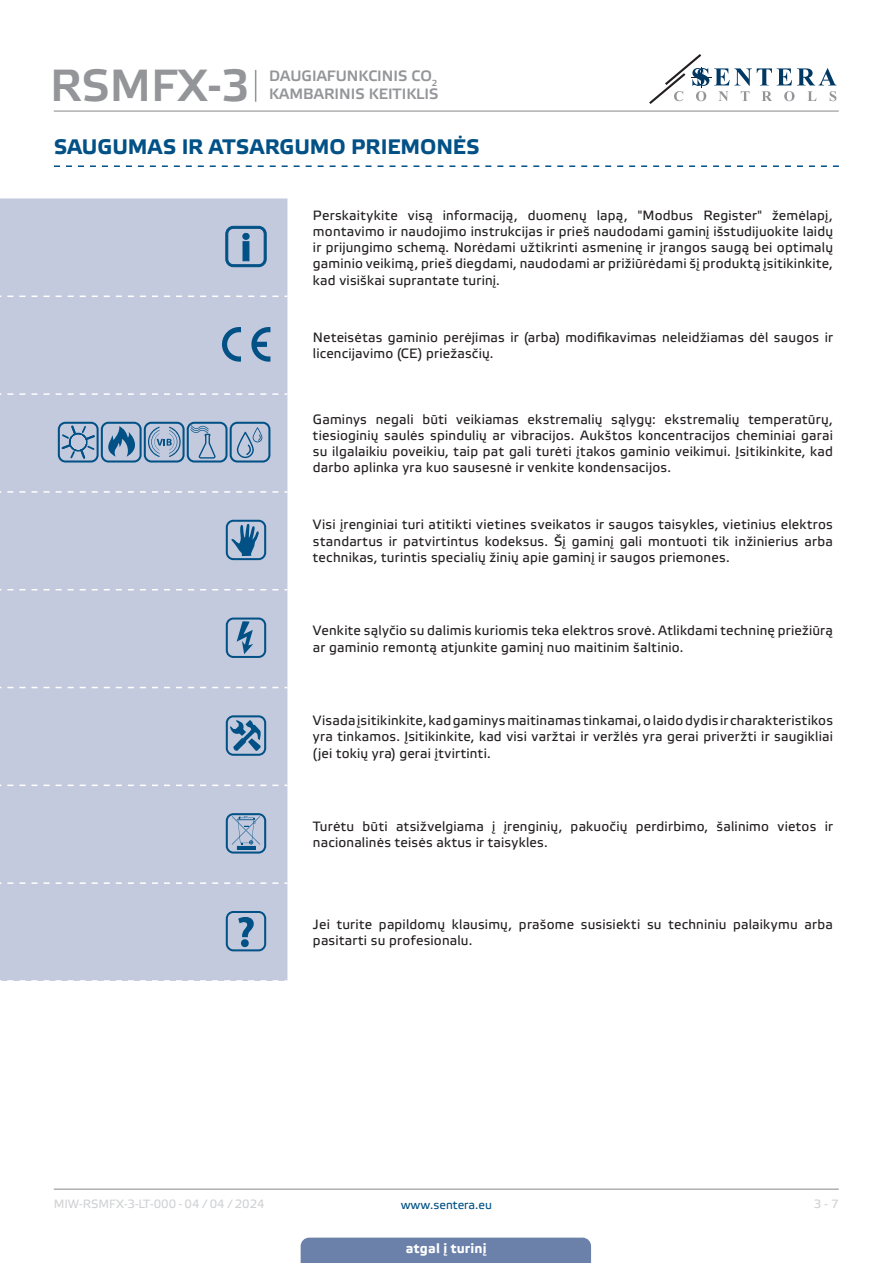
<style>
.page{position:relative;width:893px;height:1263px;background:#fff}
.page>*{position:absolute;margin:0;border:0;box-sizing:border-box;transform-origin:0 0}
.t1{font:45px "Etelka Medium Pro";color:#939598}
.t2{font:700 21px "Etelka Text Pro";letter-spacing:-.005em;color:#015186}
.t3{font:15px/18px "Etelka Medium Pro";color:#939598}
.table_text{font:13.5px/16.2px "Etelka Text Pro";letter-spacing:.015em;color:#231f20;text-align:justify}
.t4{font:700 13.5px "Etelka Text Pro";letter-spacing:.01em;color:#fff}
.t5{font:12px "Etelka Text Pro";color:#d1d2d4}
.t6{font:12px "Etelka Text Pro";color:#015186}
</style>
<div class="page">
<hr style="left:54px;top:111px;width:785px;height:1px;background:#939598">
<hr style="left:54px;top:1188px;width:785px;height:2px;background:#939598">
<svg style="left:649px;top:54px;width:187px;height:50px"></svg>
<div style="left:301px;top:1237px;width:290px;height:26px;background:#6c81aa"></div>
<hr style="left:255px;top:70px;width:1px;height:32px;background:#939598">
<svg style="left:54px;top:165px;width:785px;height:2px"></svg>
<div style="left:0;top:198px;width:287px;height:783px;background:#c4cadd"></div>
<svg style="left:7px;top:296px;width:280px;height:1px"></svg>
<svg style="left:7px;top:393px;width:280px;height:2px"></svg>
<svg style="left:7px;top:491px;width:280px;height:2px"></svg>
<svg style="left:7px;top:589px;width:280px;height:1px"></svg>
<svg style="left:7px;top:687px;width:280px;height:1px"></svg>
<svg style="left:7px;top:784px;width:280px;height:2px"></svg>
<svg style="left:7px;top:882px;width:280px;height:2px"></svg>
<svg style="left:7px;top:980px;width:280px;height:1px"></svg>
<svg style="left:226px;top:226px;width:40px;height:41px;background:#82a1bf"></svg>
<svg style="left:221px;top:327px;width:20px;height:35px"></svg>
<svg style="left:251px;top:326px;width:19px;height:36px"></svg>
<svg style="left:58px;top:422px;width:212px;height:40px;background:#8ca7c4"></svg>
<svg style="left:226px;top:520px;width:40px;height:40px;background:#7196b8"></svg>
<svg style="left:226px;top:617px;width:40px;height:41px;background:#87a4c2"></svg>
<svg style="left:226px;top:715px;width:40px;height:41px;background:#7197b8"></svg>
<svg style="left:226px;top:813px;width:40px;height:40px;background:#8da7c4"></svg>
<svg style="left:226px;top:911px;width:40px;height:40px;background:#89a5c2"></svg>
<h1 class="t1" style="left:50px;top:61px;width:201px">RSMFX-3</h1>
<p class="t3" style="left:269px;top:67px;width:171px">DAUGIAFUNKCINIS CO<sub>2<br></sub>KAMBARINIS KEITIKLIS</p>
<p class="t2" style="left:54px;top:135px;width:427px">SAUGUMAS IR ATSARGUMO PRIEMONĖS</p>
<p class="table_text" style="left:313px;top:208px;width:522px">Perskaitykite visą informaciją, duomenų lapą, "Modbus Register" žemėlapį, montavimo ir naudojimo instrukcijas ir prieš naudodami gaminį išstudijuokite laidų ir prijungimo schemą. Norėdami užtikrinti asmeninę ir įrangos saugą bei optimalų gaminio veikimą, prieš diegdami, naudodami ar prižiūrėdami šį produktą įsitikinkite, kad visiškai suprantate turinį.</p>
<p class="table_text" style="left:313px;top:330px;width:521px">Neteisėtas gaminio perėjimas ir (arba) modifikavimas neleidžiamas dėl saugos ir licencijavimo (CE) priežasčių.</p>
<p class="table_text" style="left:313px;top:412px;width:522px">Gaminys negali būti veikiamas ekstremalių sąlygų: ekstremalių temperatūrų, tiesioginių saulės spindulių ar vibracijos. Aukštos koncentracijos cheminiai garai su ilgalaikiu poveikiu, taip pat gali turėti įtakos gaminio veikimui. Įsitikinkite, kad darbo aplinka yra kuo sausesnė ir venkite kondensacijos.</p>
<p class="table_text" style="left:313px;top:517px;width:521px">Visi įrenginiai turi atitikti vietines sveikatos ir saugos taisykles, vietinius elektros standartus ir patvirtintus kodeksus. Šį gaminį gali montuoti tik inžinierius arba technikas, turintis specialių žinių apie gaminį ir saugos priemones.</p>
<p class="table_text" style="left:313px;top:623px;width:521px">Venkite sąlyčio su dalimis kuriomis teka elektros srovė. Atlikdami techninę priežiūrą ar gaminio remontą atjunkite gaminį nuo maitinim šaltinio.</p>
<p class="table_text" style="left:313px;top:713px;width:522px">Visada įsitikinkite, kad gaminys maitinamas tinkamai, o laido dydis ir charakteristikos yra tinkamos. Įsitikinkite, kad visi varžtai ir veržlės yra gerai priveržti ir saugikliai (jei tokių yra) gerai įtvirtinti.</p>
<p class="table_text" style="left:313px;top:819px;width:522px">Turėtu būti atsižvelgiama į įrenginių, pakuočių perdirbimo, šalinimo vietos ir nacionalinės teisės aktus ir taisykles.</p>
<p class="table_text" style="left:313px;top:917px;width:521px">Jei turite papildomų klausimų, prašome susisiekti su techniniu palaikymu arba pasitarti su profesionalu.</p>
<p class="t5" style="left:54px;top:1197px;width:212px">MIW-RSMFX-3-LT-000 - 04 / 04 / 2024</p>
<p class="t6" style="left:401px;top:1198px;width:93px">www.sentera.eu</p>
<p class="t5" style="left:814px;top:1197px;width:27px">3 - 7</p>
<p class="t4" style="left:406px;top:1240px;width:82px">atgal į turinį</p>
</div>
